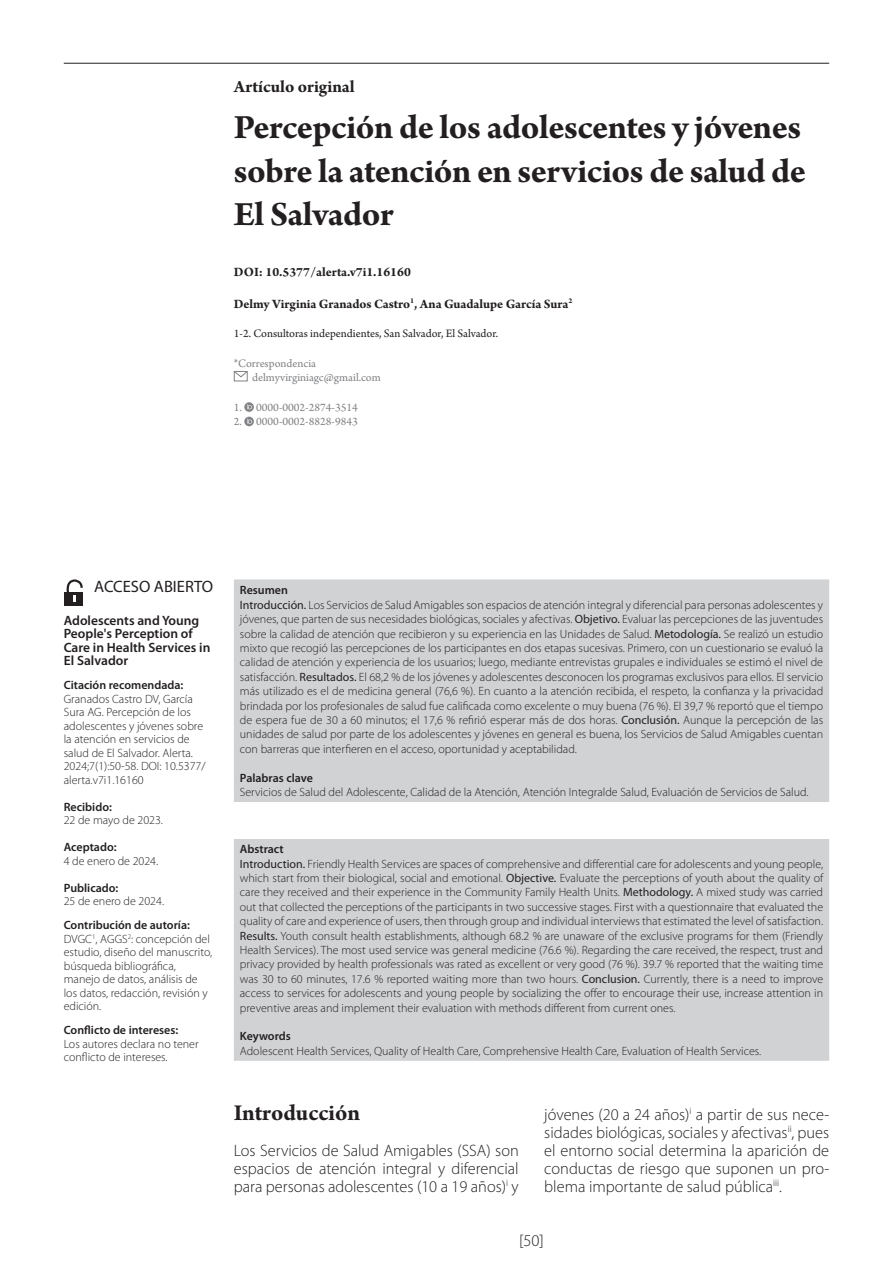
<style>
.page{position:relative;width:893px;height:1276px;background:#fff}
.page>*{position:absolute;margin:0;border:0;box-sizing:border-box;transform-origin:0 0}
.Titulo_de_Articulo{font:700 36px/43.2px "Arno Pro";letter-spacing:-.015em;color:#231f20}
.TITULO{font:700 24px "Arno Pro";color:#231f20}
.Nombre_de_Seccion{font:700 18px "Arno Pro";color:#231f20}
.Primer_parrafo{font:300 16.5px/18px "Myriad Pro";color:#231f20;text-align:justify}
.ACCESO_ABIERTO{font:16.5px "Myriad Pro";color:#231f20}
.Titulo_ingles{font:600 13.5px/13.5px "Myriad Pro";color:#231f20}
.Autor_Autores{font:700 13.5px "Arno Pro";letter-spacing:-.005em;color:#231f20}
.DOI{font:700 13.5px "Arno Pro";color:#231f20}
.Cuerpo_Ingles{font:300 12px/14.4px "Myriad Pro";color:#231f20;text-align:justify}
.Cuerpo{font:300 12px/14.4px "Myriad Pro";color:#231f20;text-align:justify}
.Cuerpo_texto{font:300 12px/13.5px "Myriad Pro";color:#231f20}
.Titulos{font:600 12px "Myriad Pro";color:#231f20}
.Afiliacion{font:12px "Arno Pro";color:#231f20}
.ORCID{font:12px "Arno Pro";color:#808285}
.Correspondencia{font:12px/14.4px "Arno Pro";color:#808285}
.Subtitulo{font:600 12px "Myriad Pro";color:#231f20}
.Cuerpo_texto-2{font:600 12px "Myriad Pro";color:#231f20}
.s1{font-weight:400}
</style>
<div class="page">
<hr style="left:64px;top:63px;width:765px;height:1px;background:#231f20">
<div style="left:234px;top:579px;width:595px;height:481px;background:#d1d2d4"></div>
<div style="left:234px;top:802px;width:595px;height:36px;background:#fff"></div>
<div style="left:64px;top:592px;width:19px;height:13px;background:#231f20"></div>
<svg style="left:66px;top:580px;width:17px;height:21px"></svg>
<div style="left:234px;top:371px;width:14px;height:10px;border:1px solid #808285"></div>
<svg style="left:233px;top:371px;width:15px;height:7px"></svg>
<svg style="left:244px;top:402px;width:10px;height:24px"></svg>
<p class="Nombre_de_Seccion" style="left:234px;top:77px;width:122px">Artículo original</p>
<p class="Titulo_de_Articulo" style="left:234px;top:108px;width:573px">Percepción de los adolescentes y jóvenes sobre la atención en servicios de salud de<br>El Salvador</p>
<p class="DOI" style="left:234px;top:264px;width:179px">DOI: 10.5377/alerta.v7i1.16160</p>
<p class="Autor_Autores" style="left:234px;top:296px;width:340px">Delmy Virginia Granados Castro<sup>1</sup>, Ana Guadalupe García Sura<sup>2</sup></p>
<p class="Afiliacion" style="left:234px;top:327px;width:266px">1-2. Consultoras independientes, San Salvador, El Salvador.</p>
<p class="Correspondencia" style="left:252px;top:357px;width:130px;text-indent:-18px">*Correspondencia delmyvirginiagc@gmail.com</p>
<p class="ORCID" style="left:234px;top:400px;width:125px">1. 0000-0002-2874-3514</p>
<p class="ORCID" style="left:234px;top:415px;width:125px">2. 0000-0002-8828-9843</p>
<p class="ACCESO_ABIERTO" style="left:94px;top:576px;width:121px">ACCESO ABIERTO</p>
<p class="Titulo_ingles" style="left:64px;top:613px;width:148px">Adolescents and Young<br>People's Perception of<br>Care in Health Services in<br>El Salvador</p>
<p class="Titulos" style="left:64px;top:677px;width:121px">Citación recomendada:</p>
<p class="Cuerpo_texto" style="left:64px;top:692px;width:143px">Granados Castro DV, García<br>Sura AG. Percepción de los adolescentes y jóvenes sobre la atención en servicios de salud de El Salvador. Alerta.<br>2024;7(1):50-58. DOI: 10.5377/ alerta.v7i1.16160</p>
<p class="Titulos" style="left:64px;top:799px;width:50px">Recibido:</p>
<p class="Cuerpo_texto" style="left:64px;top:813px;width:101px">22 de mayo de 2023.</p>
<p class="Titulos" style="left:64px;top:839px;width:54px">Aceptado:</p>
<p class="Cuerpo_texto" style="left:64px;top:854px;width:96px">4 de enero de 2024.</p>
<p class="Titulos" style="left:64px;top:880px;width:56px">Publicado:</p>
<p class="Cuerpo_texto" style="left:64px;top:894px;width:102px">25 de enero de 2024.</p>
<p class="Titulos" style="left:64px;top:917px;width:128px">Contribución de autoría:</p>
<p class="Cuerpo_texto" style="left:64px;top:932px;width:150px">DVGC<sup>1</sup>, AGGS<sup>2</sup>: concepción del estudio, diseño del manuscrito, búsqueda bibliográfica, manejo de datos, análisis de los datos, redacción, revisión y edición.</p>
<p class="Cuerpo_texto-2" style="left:64px;top:1022px;width:116px">Conflicto de intereses:</p>
<p class="Cuerpo_texto" style="left:64px;top:1037px;width:136px">Los autores declara no tener conflicto de intereses.</p>
<p class="Subtitulo" style="left:240px;top:583px;width:50px">Resumen</p>
<p class="Cuerpo" style="left:240px;top:597px;width:585px"><span class="s1">Introducción.</span> Los Servicios de Salud Amigables son espacios de atención integral y diferencial para personas adolescentes y jóvenes, que parten de sus necesidades biológicas, sociales y afectivas. <span class="s1">Objetivo.</span> Evaluar las percepciones de las juventudes sobre la calidad de atención que recibieron y su experiencia en las Unidades de Salud. <span class="s1">Metodología.</span> Se realizó un estudio mixto que recogió las percepciones de los participantes en dos etapas sucesivas. Primero, con un cuestionario se evaluó la calidad de atención y experiencia de los usuarios; luego, mediante entrevistas grupales e individuales se estimó el nivel de satisfacción. <span class="s1">Resultados.</span> El 68,2 % de los jóvenes y adolescentes desconocen los programas exclusivos para ellos. El servicio más utilizado es el de medicina general (76,6 %). En cuanto a la atención recibida, el respeto, la confianza y la privacidad brindada por los profesionales de salud fue calificada como excelente o muy buena (76 %). El 39,7 % reportó que el tiempo de espera fue de 30 a 60 minutos; el 17,6 % refirió esperar más de dos horas. <span class="s1">Conclusión.</span> Aunque la percepción de las unidades de salud por parte de los adolescentes y jóvenes en general es buena, los Servicios de Salud Amigables cuentan con barreras que interfieren en el acceso, oportunidad y aceptabilidad.</p>
<p class="Subtitulo" style="left:240px;top:770px;width:75px">Palabras clave</p>
<p class="Cuerpo" style="left:240px;top:785px;width:570px">Servicios de Salud del Adolescente, Calidad de la Atención, Atención Integralde Salud, Evaluación de Servicios de Salud.</p>
<p class="Subtitulo" style="left:240px;top:841px;width:45px">Abstract</p>
<p class="Cuerpo_Ingles" style="left:240px;top:856px;width:585px"><span class="s1">Introduction.</span> Friendly Health Services are spaces of comprehensive and differential care for adolescents and young people, which start from their biological, social and emotional. <span class="s1">Objective.</span> Evaluate the perceptions of youth about the quality of care they received and their experience in the Community Family Health Units. <span class="s1">Methodology.</span> A mixed study was carried out that collected the perceptions of the participants in two successive stages. First with a questionnaire that evaluated the quality of care and experience of users, then through group and individual interviews that estimated the level of satisfaction.<br><span class="s1">Results.</span> Youth consult health establishments, although 68.2 % are unaware of the exclusive programs for them (Friendly Health Services). The most used service was general medicine (76.6 %). Regarding the care received, the respect, trust and privacy provided by health professionals was rated as excellent or very good (76 %). 39.7 % reported that the waiting time was 30 to 60 minutes, 17.6 % reported waiting more than two hours. <span class="s1">Conclusion.</span> Currently, there is a need to improve access to services for adolescents and young people by socializing the offer to encourage their use, increase attention in preventive areas and implement their evaluation with methods different from current ones.</p>
<p class="Subtitulo" style="left:240px;top:1028px;width:52px">Keywords</p>
<p class="Cuerpo_Ingles" style="left:240px;top:1043px;width:523px">Adolescent Health Services, Quality of Health Care, Comprehensive Health Care, Evaluation of Health Services.</p>
<p class="TITULO" style="left:234px;top:1098px;width:128px">Introducción</p>
<p class="Primer_parrafo" style="left:234px;top:1141px;width:286px">Los Servicios de Salud Amigables (SSA) son espacios de atención integral y diferencial para personas adolescentes (10 a 19 años)<sup>i</sup> y</p>
<p class="Primer_parrafo" style="left:544px;top:1105px;width:286px">jóvenes (20 a 24 años)<sup>i</sup> a partir de sus nece&shy;sidades biológicas, sociales y afectivas<sup>ii</sup>, pues el entorno social determina la aparición de conductas de riesgo que suponen un pro&shy;blema importante de salud pública<sup>iii</sup>.</p>
<h3 class="Primer_parrafo" style="left:519px;top:1231px;width:26px">[50]</h3>
</div>
